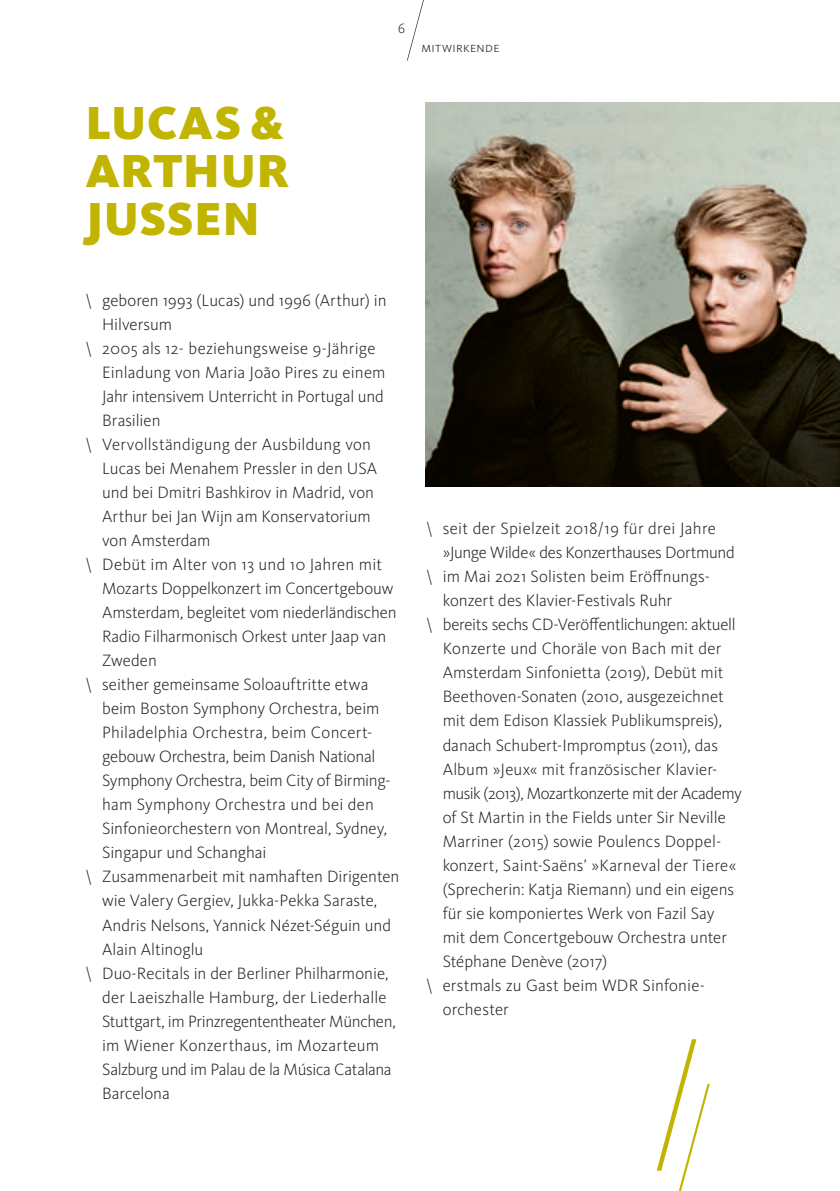
<style>
.page{position:relative;width:840px;height:1191px;background:#fff}
.page>*{position:absolute;margin:0;border:0;box-sizing:border-box;transform-origin:0 0}
.t1{font:900 48px/48px "WDR Sans";letter-spacing:.015em;color:#c2b501;text-align:justify}
.t2{font:300 17px "WDR Sans";color:#231f20}
.t3{font:300 17px "WDR Sans";letter-spacing:-.025em;color:#231f20}
.t4{font:300 17px "WDR Sans";letter-spacing:.02em;color:#231f20}
.t5{font:300 17px "WDR Sans";letter-spacing:-.02em;color:#231f20}
.t6{font:300 17px "WDR Sans";letter-spacing:-.03em;color:#231f20}
.t7{font:300 17px "WDR Sans";letter-spacing:.025em;color:#231f20}
.t8{font:300 14px "WDR Sans";letter-spacing:.03em;color:#231f20}
</style>
<div class="page">
<svg style="left:656px;top:1039px;width:53px;height:152px"></svg>
<svg style="left:407px;top:0;width:17px;height:61px"></svg>
<img style="left:425px;top:102px;width:414px;height:384px">
<p class="t8" style="left:398px;top:20px;width:8px">6</p>
<p class="t8" style="left:421px;top:39px;width:80px">mitwirkende</p>
<h1 class="t1" style="left:85px;top:98px;width:205px">LUCAS &amp; ARTHUR JUSSEN</h1>
<p class="t2" style="left:85px;top:290px;width:303px">\ geboren 1993 (Lucas) und 1996 (Arthur) in</p>
<p class="t2" style="left:102px;top:314px;width:71px">Hilversum</p>
<p class="t2" style="left:85px;top:338px;width:292px">\ 2005 als 12- beziehungsweise 9-Jährige</p>
<p class="t2" style="left:102px;top:362px;width:285px">Einladung von Maria João Pires zu einem</p>
<p class="t2" style="left:102px;top:386px;width:283px">Jahr intensivem Unterricht in Portugal und</p>
<p class="t2" style="left:102px;top:410px;width:60px">Brasilien</p>
<p class="t2" style="left:85px;top:434px;width:287px">\ Vervollständigung der Ausbildung von</p>
<p class="t2" style="left:102px;top:458px;width:276px">Lucas bei Menahem Pressler in den USA</p>
<p class="t2" style="left:102px;top:482px;width:273px">und bei Dmitri Bashkirov in Madrid, von</p>
<p class="t2" style="left:102px;top:506px;width:270px">Arthur bei Jan Wijn am Konservatorium</p>
<p class="t2" style="left:102px;top:530px;width:110px">von Amsterdam</p>
<p class="t2" style="left:85px;top:554px;width:298px">\ Debüt im Alter von 13 und 10 Jahren mit</p>
<p class="t2" style="left:102px;top:578px;width:292px">Mozarts Doppelkonzert im Concertgebouw</p>
<p class="t2" style="left:102px;top:602px;width:296px">Amsterdam, begleitet vom niederländischen</p>
<p class="t2" style="left:102px;top:626px;width:285px">Radio Filharmonisch Orkest unter Jaap van</p>
<p class="t2" style="left:102px;top:650px;width:56px">Zweden</p>
<p class="t2" style="left:85px;top:674px;width:285px">\ seither gemeinsame Soloauftritte etwa</p>
<p class="t2" style="left:102px;top:698px;width:279px">beim Boston Symphony Orchestra, beim</p>
<p class="t2" style="left:102px;top:722px;width:271px">Philadelphia Orchestra, beim Concert-</p>
<p class="t2" style="left:102px;top:746px;width:275px">gebouw Orchestra, beim Danish National</p>
<p class="t2" style="left:102px;top:770px;width:290px">Symphony Orchestra, beim City of Birming-</p>
<p class="t4" style="left:102px;top:794px;width:273px">ham Symphony Orchestra und bei den</p>
<p class="t2" style="left:102px;top:818px;width:286px">Sinfonieorchestern von Montreal, Sydney,</p>
<p class="t2" style="left:102px;top:842px;width:166px">Singapur und Schanghai</p>
<p class="t2" style="left:85px;top:866px;width:315px">\ Zusammenarbeit mit namhaften Dirigenten</p>
<p class="t2" style="left:102px;top:890px;width:276px">wie Valery Gergiev, Jukka-Pekka Saraste,</p>
<p class="t2" style="left:102px;top:914px;width:290px">Andris Nelsons, Yannick Nézet-Séguin und</p>
<p class="t2" style="left:102px;top:938px;width:103px">Alain Altinoglu</p>
<p class="t2" style="left:85px;top:962px;width:305px">\ Duo-Recitals in der Berliner Philharmonie,</p>
<p class="t2" style="left:102px;top:986px;width:286px">der Laeiszhalle Hamburg, der Liederhalle</p>
<p class="t3" style="left:102px;top:1010px;width:295px">Stuttgart, im Prinzregententheater München,</p>
<p class="t2" style="left:102px;top:1034px;width:278px">im Wiener Konzerthaus, im Mozarteum</p>
<p class="t3" style="left:102px;top:1058px;width:291px">Salzburg und im Palau de la Música Catalana</p>
<p class="t2" style="left:102px;top:1082px;width:69px">Barcelona</p>
<p class="t4" style="left:425px;top:518px;width:291px">\ seit der Spielzeit 2018/19 für drei Jahre</p>
<p class="t3" style="left:442px;top:542px;width:293px">»Junge Wilde« des Konzerthauses Dortmund</p>
<p class="t2" style="left:425px;top:566px;width:286px">\ im Mai 2021 Solisten beim Eröffnungs-</p>
<p class="t2" style="left:442px;top:590px;width:231px">konzert des Klavier-Festivals Ruhr</p>
<p class="t5" style="left:425px;top:614px;width:311px">\ bereits sechs CD-Veröffentlichungen: aktuell</p>
<p class="t2" style="left:442px;top:638px;width:280px">Konzerte und Choräle von Bach mit der</p>
<p class="t2" style="left:442px;top:662px;width:282px">Amsterdam Sinfonietta (2019), Debüt mit</p>
<p class="t2" style="left:442px;top:686px;width:282px">Beethoven-Sonaten (2010, ausgezeichnet</p>
<p class="t2" style="left:442px;top:710px;width:281px">mit dem Edison Klassiek Publikumspreis),</p>
<p class="t2" style="left:442px;top:734px;width:277px">danach Schubert-Impromptus (2011), das</p>
<p class="t2" style="left:442px;top:758px;width:276px">Album »Jeux« mit französischer Klavier-</p>
<p class="t6" style="left:442px;top:782px;width:300px">musik (2013), Mozartkonzerte mit der Academy</p>
<p class="t2" style="left:442px;top:806px;width:284px">of St Martin in the Fields unter Sir Neville</p>
<p class="t2" style="left:442px;top:830px;width:280px">Marriner (2015) sowie Poulencs Doppel-</p>
<p class="t7" style="left:442px;top:854px;width:295px">konzert, Saint-Saëns’ »Karneval der Tiere«</p>
<p class="t2" style="left:442px;top:878px;width:293px">(Sprecherin: Katja Riemann) und ein eigens</p>
<p class="t2" style="left:442px;top:902px;width:273px">für sie komponiertes Werk von Fazil Say</p>
<p class="t2" style="left:442px;top:926px;width:285px">mit dem Concertgebouw Orchestra unter</p>
<p class="t2" style="left:442px;top:950px;width:166px">Stéphane Denève (2017)</p>
<p class="t2" style="left:425px;top:974px;width:280px">\ erstmals zu Gast beim WDR Sinfonie-</p>
<p class="t2" style="left:442px;top:998px;width:68px">orchester</p>
</div>
